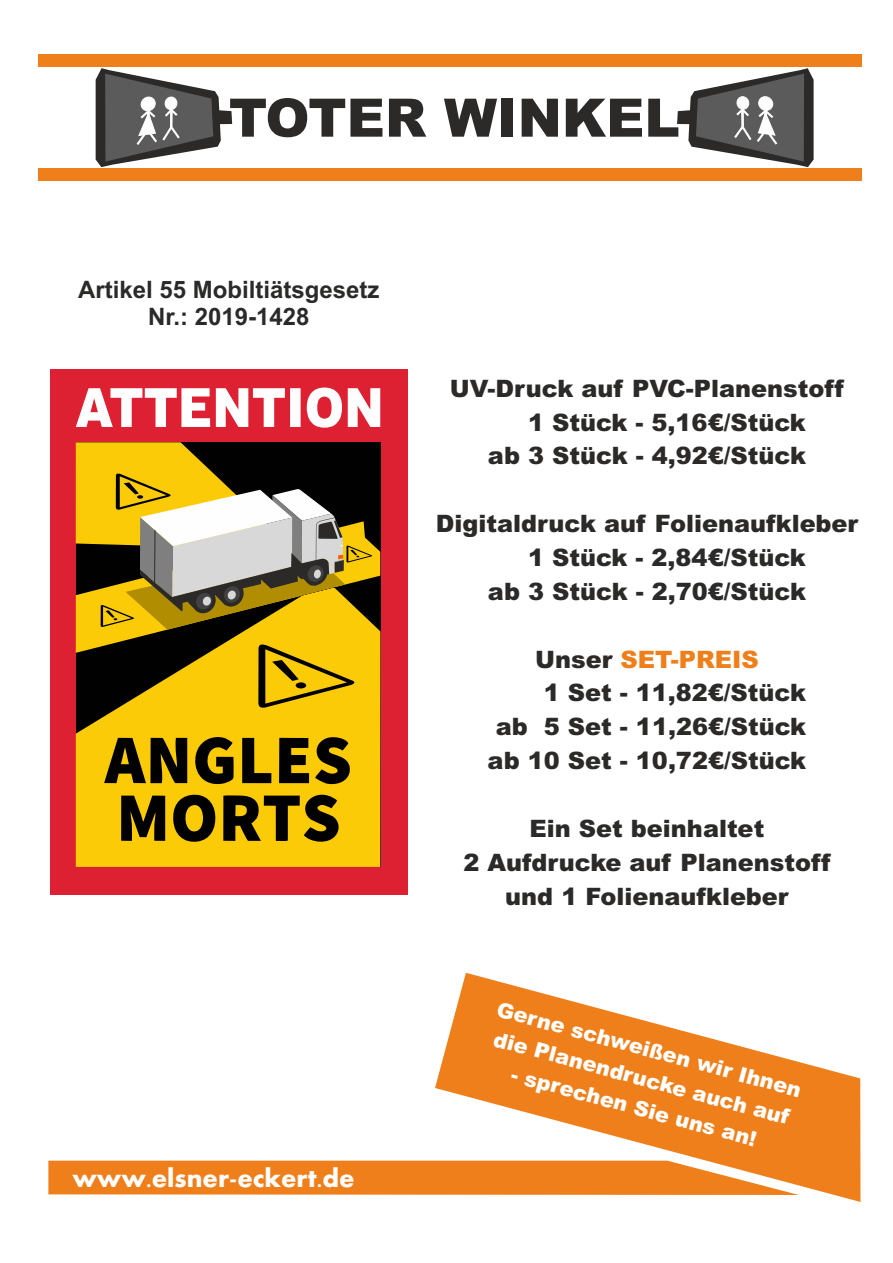
<style>
.page{position:relative;width:893px;height:1263px;background:#fff}
.page>*{position:absolute;margin:0;border:0;box-sizing:border-box;transform-origin:0 0}
.t1{font:900 53.1px "Arial";color:#2b2a29}
.t2{font:700 27px "Aharoni";color:#fefefe}
.t3{font:900 24px/33.9px "Arial";color:#2b2a29;text-align:center}
.t4{font:700 24px/26.8px "Arial";color:#2b2a29;text-align:center}
.t5{font:900 24px "Arial";color:#ef7f1a}
.t6{font:900 21px/29.5px "Arial";color:#fefefe}
.s1{color:#2b2a29}
</style>
<div class="page">
<div style="left:48px;top:1160px;width:387px;height:35px;background:#ef7f1a"></div>
<svg style="left:435px;top:973px;width:425px;height:229px;fill:#ef7f1a"></svg>
<div style="left:50px;top:369px;width:357px;height:525px;background:#de2033"></div>
<svg style="left:76px;top:442px;width:304px;height:425px;fill:#fbcb07"></svg>
<svg style="left:258px;top:643px;width:98px;height:65px"></svg>
<svg style="left:101px;top:473px;width:272px;height:157px"></svg>
<svg style="left:76px;top:388px;width:304px;height:40px"></svg>
<svg style="left:104px;top:736px;width:247px;height:110px"></svg>
<div style="left:38px;top:169px;width:823px;height:12px;background:#ef7f1a"></div>
<div style="left:38px;top:54px;width:823px;height:13px;background:#ef7f1a"></div>
<svg style="left:677px;top:68px;width:137px;height:99px"></svg>
<div style="left:737px;top:96px;width:12px;height:14px;background:#fefefe;border:1px solid #fff;border-radius:50%"></div>
<svg style="left:96px;top:68px;width:136px;height:99px"></svg>
<div style="left:165px;top:97px;width:12px;height:13px;background:#fefefe;border:1px solid #fff;border-radius:50%"></div>
<h1 class="t1" style="left:229px;top:99px;width:452px">TOTER WINKEL</h1>
<p class="t4" style="left:78px;top:278px;width:303px">Artikel 55 Mobiltiätsgesetz<br>Nr.: 2019-1428</p>
<p class="t2" style="left:72px;top:1167px;width:284px">www.elsner-eckert.de</p>
<p class="t3" style="left:450px;top:374px;width:395px">UV-Druck auf PVC-Planenstoff</p>
<p class="t3" style="left:528px;top:408px;width:279px">1 Stück - 5,16€/Stück</p>
<p class="t3" style="left:488px;top:441px;width:320px">ab 3 Stück - 4,92€/Stück</p>
<p class="t3" style="left:436px;top:509px;width:424px">Digitaldruck auf Folienaufkleber</p>
<p class="t3" style="left:528px;top:543px;width:279px">1 Stück - 2,84€/Stück</p>
<p class="t3" style="left:488px;top:577px;width:320px">ab 3 Stück - 2,70€/Stück</p>
<p class="t5" style="left:535px;top:650px;width:225px"><span class="s1">Unser</span> SET-PREIS</p>
<p class="t3" style="left:544px;top:678px;width:264px">1 Set - 11,82€/Stück</p>
<p class="t3" style="left:496px;top:712px;width:312px">ab 5 Set - 11,26€/Stück</p>
<p class="t3" style="left:488px;top:746px;width:320px">ab 10 Set - 10,72€/Stück</p>
<p class="t3" style="left:464px;top:814px;width:368px">Ein Set beinhaltet<br>2 Aufdrucke auf Planenstoff und 1 Folienaufkleber</p>
<p class="t6" style="left:501px;top:996px;width:316px;rotate:15deg">Gerne schweißen wir Ihnen die Planendrucke auch auf</p>
<p class="t6" style="left:515px;top:1061px;width:255px;rotate:15deg">- sprechen Sie uns an!</p>
</div>
